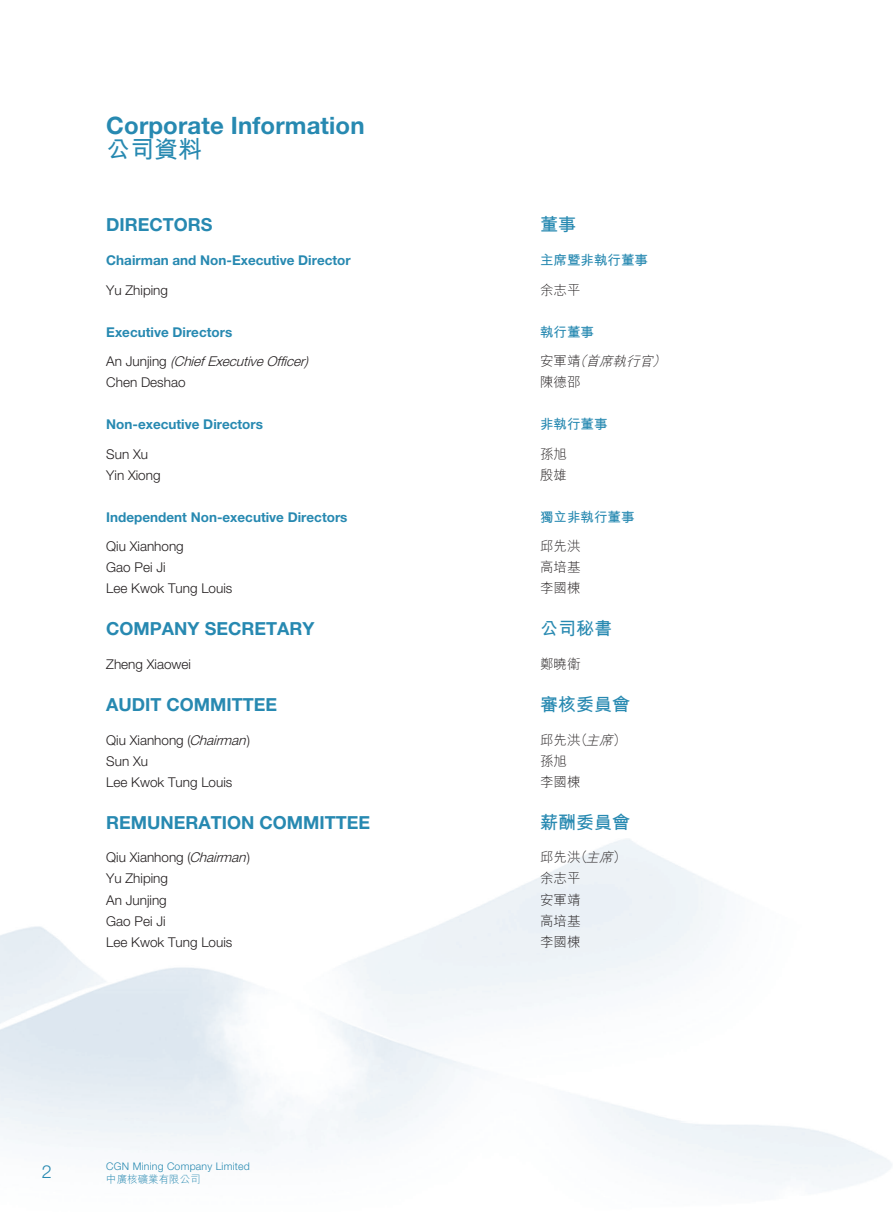
<style>
.page{position:relative;width:893px;height:1212px;background:#fff}
.page>*{position:absolute;margin:0;border:0;box-sizing:border-box;transform-origin:0 0}
.t1{font:700 24px "Helvetica Neue LT Std";letter-spacing:.005em;color:#2789b1}
.t2{font:700 24px "M Hei HK";color:#2789b1}
.t3{font:700 18px "Helvetica Neue LT Std";color:#2789b1}
.t4{font:700 18px "M Hei HK";color:#2789b1}
.t5{font:300 18px "Helvetica Neue LT Std";color:#2789b1}
.t6{font:300 13.5px/21px "Helvetica Neue LT Std";color:#231f20}
.t7{font:700 13.5px "Helvetica Neue LT Std";color:#2789b1}
.t8{font:300 13.5px/21px "M Hei HK";color:#231f20}
.t9{font:italic 300 13.5px/29.5px "Helvetica Neue LT Std";color:#231f20}
.t10{font:700 13.5px "M Hei HK";color:#2789b1}
.t11{font:italic 300 13.5px/29.5px "M Hei HK";color:#231f20}
.t12{font:300 10.5px "Helvetica Neue LT Std";letter-spacing:.02em;color:#2789b1}
.t13{font:300 10.5px "M Hei HK";color:#2789b1}
.s1{font-weight:700;font-style:normal;color:#2789b1}
.s2{font-style:normal}
.s3{font-style:italic}
</style>
<div class="page">
<h1 class="t1" style="left:106px;top:111px;width:260px">Corporate Information</h1>
<h1 class="t2" style="left:106px;top:132px;width:97px">公司資料</h1>
<h2 class="t3" style="left:106px;top:214px;width:108px">DIRECTORS</h2>
<p class="t7" style="left:106px;top:252px;width:246px">Chairman and Non-Executive Director</p>
<p class="t6" style="left:106px;top:279px;width:63px">Yu Zhiping</p>
<p class="t9" style="left:106px;top:317px;width:204px"><span class="s1">Executive Directors<br></span><span class="s2">A n J u n j i n g</span> (ChiefExecutiveOfficer)</p>
<p class="t6" style="left:106px;top:371px;width:81px">Chen Deshao</p>
<p class="t7" style="left:106px;top:416px;width:158px">Non-executive Directors</p>
<p class="t6" style="left:106px;top:443px;width:56px">Sun Xu<br>Yin Xiong</p>
<p class="t7" style="left:106px;top:508px;width:243px">Independent Non-executive Directors</p>
<p class="t6" style="left:106px;top:535px;width:128px">Qiu Xianhong<br>Gao Pei Ji<br>Lee Kwok Tung Louis</p>
<h2 class="t3" style="left:106px;top:618px;width:210px">COMPANY SECRETARY</h2>
<p class="t6" style="left:106px;top:653px;width:86px">Zheng Xiaowei</p>
<h2 class="t3" style="left:106px;top:693px;width:172px">AUDIT COMMITTEE</h2>
<p class="t6" style="left:106px;top:729px;width:145px">Qiu Xianhong (<span class="s3">Chairman</span>)<br>Sun Xu<br>Lee Kwok Tung Louis</p>
<h2 class="t3" style="left:106px;top:811px;width:265px">REMUNERATION COMMITTEE</h2>
<p class="t6" style="left:106px;top:847px;width:145px">Qiu Xianhong (<span class="s3">Chairman</span>)<br>Yu Zhiping<br>An Junjing<br>Gao Pei Ji<br>Lee Kwok Tung Louis</p>
<h2 class="t5" style="left:42px;top:1160px;width:12px">2</h2>
<p class="t12" style="left:106px;top:1160px;width:145px">CGN Mining Company Limited</p>
<p class="t13" style="left:106px;top:1171px;width:96px">中廣核礦業有限公司</p>
<h2 class="t4" style="left:540px;top:212px;width:37px">董事</h2>
<p class="t10" style="left:540px;top:250px;width:109px">主席暨非執行董事</p>
<p class="t8" style="left:540px;top:279px;width:42px">余志平</p>
<p class="t11" style="left:540px;top:316px;width:132px"><span class="s1">執行董事<br></span><span class="s2">安軍靖</span>（首席執行官）</p>
<p class="t8" style="left:540px;top:371px;width:42px">陳德邵</p>
<p class="t10" style="left:540px;top:414px;width:69px">非執行董事</p>
<p class="t8" style="left:540px;top:443px;width:28px">孫旭殷雄</p>
<p class="t10" style="left:540px;top:507px;width:96px">獨立非執行董事</p>
<p class="t8" style="left:540px;top:535px;width:42px;text-align:justify">邱先洪高培基李國棟</p>
<h2 class="t4" style="left:540px;top:615px;width:73px">公司秘書</h2>
<p class="t8" style="left:540px;top:653px;width:42px">鄭曉衛</p>
<h2 class="t4" style="left:540px;top:691px;width:91px">審核委員會</h2>
<p class="t8" style="left:540px;top:729px;width:88px">邱先洪（<span class="s3">主席</span>）孫旭<br>李國棟</p>
<h2 class="t4" style="left:540px;top:809px;width:91px">薪酬委員會</h2>
<p class="t8" style="left:540px;top:846px;width:88px">邱先洪（<span class="s3">主席</span>）余志平<br>安軍靖<br>高培基<br>李國棟</p>
</div>
